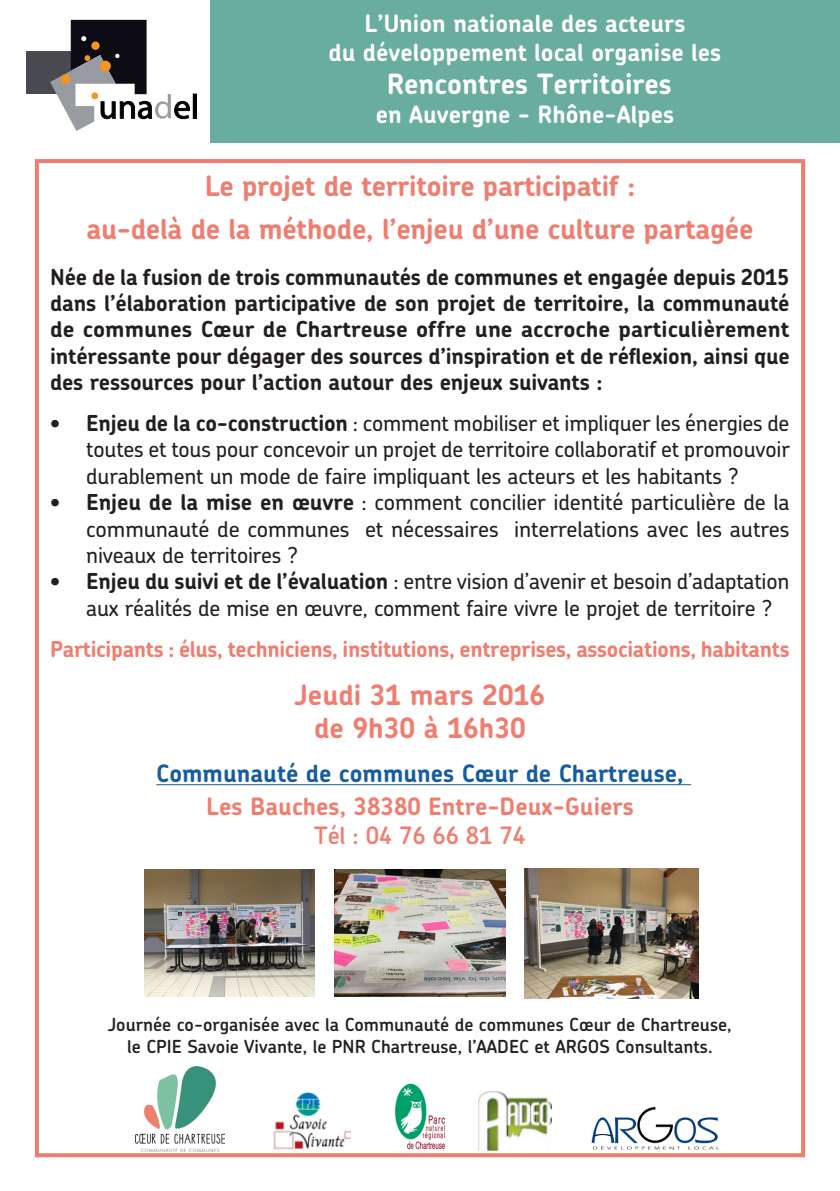
<style>
.page{position:relative;width:840px;height:1191px;background:#fff}
.page>*{position:absolute;margin:0;border:0;box-sizing:border-box;transform-origin:0 0}
.t1{font:700 28px "Chevin";letter-spacing:-.01em;color:#ef7e70}
.t2{font:700 28px "Chevin";color:#fff}
.t3{font:700 24px "Chevin";color:#fff}
.t4{font:700 24px "Chevin";color:#175d9e}
.t5{font:700 24px "Chevin";color:#ef7e70}
.t6{font:600 24px "Chevin";letter-spacing:-.01em;color:#ef7e70}
.t7{font:500 22px/26.4px "Chevin";letter-spacing:-.01em;color:#231f20;text-align:justify}
.t8{font:700 22px/26.4px "Chevin";letter-spacing:-.01em;color:#231f20;text-align:justify}
.t9{font:700 22px "Chevin";letter-spacing:-.02em;color:#ef7e70}
.t10{font:600 18px "Chevin";color:#231f20}
.s1{font-weight:700}
</style>
<div class="page">
<div style="left:210px;top:0;width:629px;height:142px;background:#68ad9e"></div>
<div style="left:26px;top:51px;width:45px;height:43px;background:#494a50"></div>
<div style="left:193px;top:94px;width:3px;height:25px;border:1px solid #000001"></div>
<svg style="left:50px;top:20px;width:140px;height:111px"></svg>
<div style="left:91px;top:92px;width:7px;height:7px;background:#f49423;border-radius:50%"></div>
<hr style="left:156px;top:784px;width:534px;height:1px;background:#175d9e">
<div style="left:35px;top:159px;width:769px;height:998px;border:4px solid #ef7e70"></div>
<hr style="left:839px;top:0;width:1px;height:1013px;background:#6aae9f">
<img style="left:395px;top:1083px;width:50px;height:66px">
<img style="left:591px;top:1106px;width:129px;height:44px">
<img style="left:135px;top:1066px;width:89px;height:85px">
<img style="left:478px;top:1091px;width:73px;height:60px">
<img style="left:273px;top:1092px;width:77px;height:58px">
<img style="left:145px;top:869px;width:170px;height:128px">
<img style="left:334px;top:869px;width:171px;height:127px">
<img style="left:524px;top:868px;width:174px;height:130px">
<p class="t3" style="left:364px;top:7px;width:322px">L’Union nationale des acteurs</p>
<p class="t3" style="left:328px;top:36px;width:394px">du développement local organise les</p>
<p class="t2" style="left:386px;top:66px;width:286px">Rencontres Territoires</p>
<p class="t3" style="left:375px;top:99px;width:300px">en Auvergne - Rhône-Alpes</p>
<p class="t1" style="left:204px;top:167px;width:432px">Le projet de territoire participatif :</p>
<p class="t1" style="left:86px;top:210px;width:668px">au-delà de la méthode, l’enjeu d’une culture partagée</p>
<p class="t8" style="left:50px;top:263px;width:740px">Née de la fusion de trois communautés de communes et engagée depuis 2015 dans l’élaboration participative de son projet de territoire, la communauté de communes Cœur de Chartreuse offre une accroche particulièrement intéressante pour dégager des sources d’inspiration et de réflexion, ainsi que des ressources pour l’action autour des enjeux suivants :</p>
<p class="t7" style="left:86px;top:409px;width:704px;text-indent:-36px"><span class="s1">• Enjeu de la co-construction</span> : comment mobiliser et impliquer les énergies de toutes et tous pour concevoir un projet de territoire collaboratif et promouvoir durablement un mode de faire impliquant les acteurs et les habitants ?</p>
<p class="t7" style="left:86px;top:488px;width:704px;text-indent:-36px"><span class="s1">• Enjeu de la mise en œuvre</span> : comment concilier identité particulière de la communauté de communes et nécessaires interrelations avec les autres niveaux de territoires ?</p>
<p class="t7" style="left:86px;top:568px;width:704px;text-indent:-36px"><span class="s1">• Enjeu du suivi et de l’évaluation</span> : entre vision d’avenir et besoin d’adaptation aux réalités de mise en œuvre, comment faire vivre le projet de territoire ?</p>
<p class="t9" style="left:50px;top:634px;width:740px">Participants : élus, techniciens, institutions, entreprises, associations, habitants</p>
<p class="t1" style="left:295px;top:676px;width:251px">Jeudi 31 mars 2016</p>
<p class="t1" style="left:314px;top:710px;width:213px">de 9h30 à 16h30</p>
<p class="t4" style="left:156px;top:757px;width:528px">Communauté de communes Cœur de Chartreuse,</p>
<p class="t5" style="left:206px;top:790px;width:429px">Les Bauches, 38380 Entre-Deux-Guiers</p>
<p class="t6" style="left:314px;top:819px;width:213px">Tél : 04 76 66 81 74</p>
<p class="t10" style="left:108px;top:1013px;width:625px">Journée co-organisée avec la Communauté de communes Cœur de Chartreuse,</p>
<p class="t10" style="left:127px;top:1034px;width:586px">le CPIE Savoie Vivante, le PNR Chartreuse, l’AADEC et ARGOS Consultants.</p>
</div>
